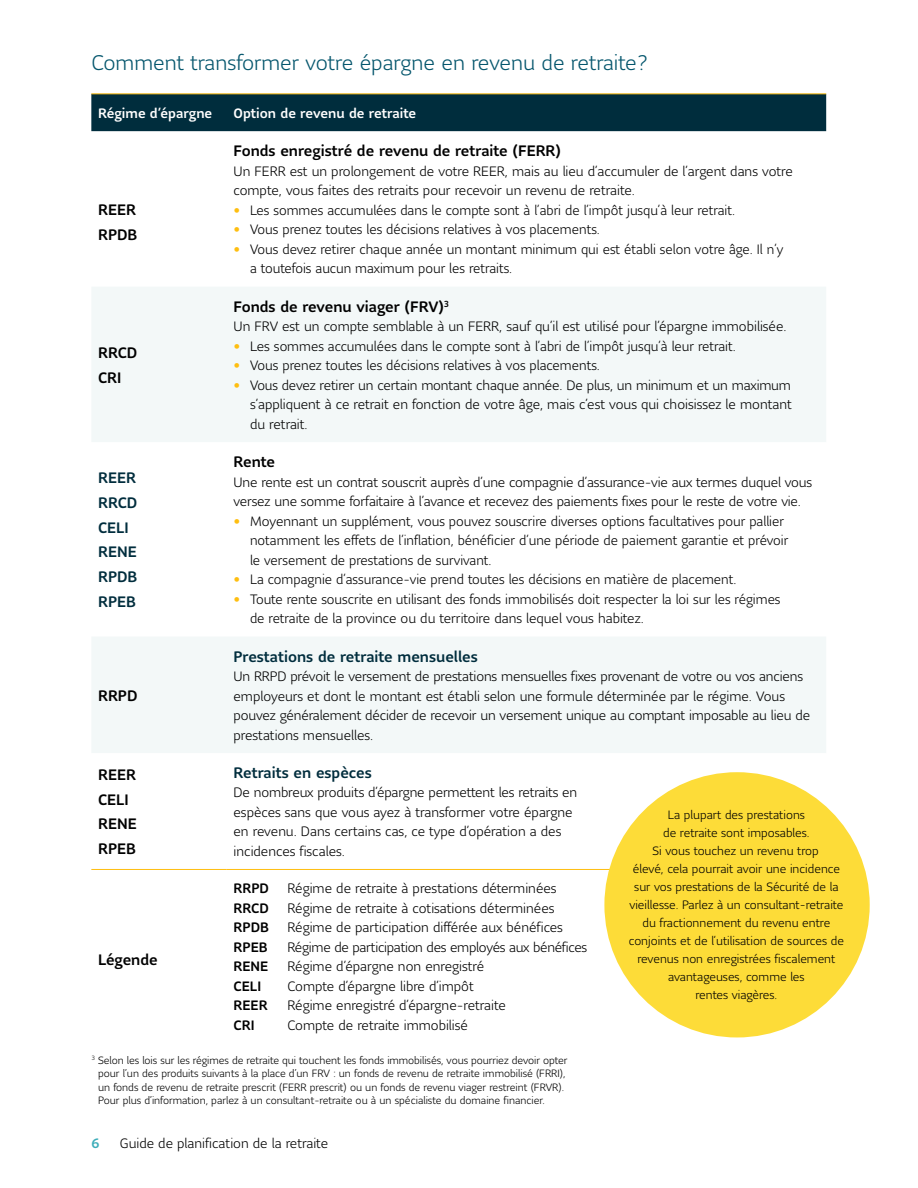
<style>
.page{position:relative;width:918px;height:1188px;background:#fff}
.page>*{position:absolute;margin:0;border:0;box-sizing:border-box;transform-origin:0 0}
.H2_-_Subhead{font:300 21px "Sun Life Sans";color:#05566d}
.H4_-_Subhead{font:500 15px "Sun Life Sans";color:#000}
.H4_-_Subhead-2{font:500 15px "Sun Life Sans";color:#002d3d}
.P_-_Body{font:300 13.5px/19.5px "Sun Life Sans";color:#000}
.P_-_Body-2{font:300 13.5px "Sun Life Sans";letter-spacing:-.02em;color:#000}
.H5_-_Table_Header{font:500 13.5px "Sun Life Sans";color:#fff}
.P_-_Body-3{font:500 13.5px "Sun Life Sans";color:#000}
.t1{font:500 13.5px "Sun Life Sans";color:#3dadb9}
.P_-_Body-4{font:300 12px/18px "Sun Life Sans";color:#000;text-align:center}
.P_-_Footnotes{font:300 10.5px/13.5px "Sun Life Sans";color:#000}
.s1{color:#febe10}
</style>
<div class="page">
<div style="left:91px;top:95px;width:735px;height:36px;background:#002d3d"></div>
<svg style="left:92px;top:287px;width:734px;height:466px;fill:#f3f8f8"></svg>
<hr style="left:91px;top:94px;width:136px;height:1px;background:#febe10">
<hr style="left:227px;top:94px;width:599px;height:1px;background:#febe10">
<hr style="left:91px;top:869px;width:136px;height:1px;background:#febe10">
<hr style="left:227px;top:869px;width:599px;height:1px;background:#febe10">
<div style="left:604px;top:772px;width:266px;height:265px;background:#fddc38;border-radius:50%"></div>
<h2 class="H2_-_Subhead" style="left:91px;top:49px;width:558px">Comment transformer votre épargne en revenu de retraite?</h2>
<h5 class="H5_-_Table_Header" style="left:98px;top:104px;width:116px">Régime d’épargne</h5>
<h5 class="H5_-_Table_Header" style="left:234px;top:104px;width:184px">Option de revenu de retraite</h5>
<h4 class="H4_-_Subhead" style="left:98px;top:199px;width:39px">REER</h4>
<h4 class="H4_-_Subhead" style="left:98px;top:224px;width:41px">RPDB</h4>
<h4 class="H4_-_Subhead" style="left:98px;top:342px;width:41px">RRCD</h4>
<h4 class="H4_-_Subhead" style="left:98px;top:367px;width:25px">CRI</h4>
<h4 class="H4_-_Subhead-2" style="left:98px;top:467px;width:39px">REER</h4>
<h4 class="H4_-_Subhead-2" style="left:98px;top:492px;width:41px">RRCD</h4>
<h4 class="H4_-_Subhead-2" style="left:98px;top:517px;width:32px">CELI</h4>
<h4 class="H4_-_Subhead-2" style="left:98px;top:542px;width:40px">RENE</h4>
<h4 class="H4_-_Subhead-2" style="left:98px;top:567px;width:41px">RPDB</h4>
<h4 class="H4_-_Subhead-2" style="left:98px;top:592px;width:39px">RPEB</h4>
<h4 class="H4_-_Subhead" style="left:98px;top:685px;width:41px">RRPD</h4>
<h4 class="H4_-_Subhead" style="left:234px;top:141px;width:329px">Fonds enregistré de revenu de retraite (FERR)</h4>
<p class="P_-_Body" style="left:234px;top:161px;width:561px">Un FERR est un prolongement de votre REER, mais au lieu d’accumuler de l’argent dans votre compte, vous faites des retraits pour recevoir un revenu de retraite.</p>
<p class="P_-_Body" style="left:234px;top:200px;width:503px"><span class="s1">•</span> Les sommes accumulées dans le compte sont à l’abri de l’impôt jusqu’à leur retrait.</p>
<p class="P_-_Body" style="left:234px;top:219px;width:368px"><span class="s1">•</span> Vous prenez toutes les décisions relatives à vos placements.</p>
<p class="P_-_Body" style="left:250px;top:239px;width:535px;text-indent:-16px"><span class="s1">•</span> Vous devez retirer chaque année un montant minimum qui est établi selon votre âge. Il n’y a toutefois aucun maximum pour les retraits.</p>
<h4 class="H4_-_Subhead" style="left:234px;top:296px;width:217px">Fonds de revenu viager (FRV)<sup>3</sup></h4>
<p class="P_-_Body" style="left:234px;top:316px;width:555px">Un FRV est un compte semblable à un FERR, sauf qu’il est utilisé pour l’épargne immobilisée.</p>
<p class="P_-_Body" style="left:234px;top:336px;width:504px"><span class="s1">•</span> Les sommes accumulées dans le compte sont à l’abri de l’impôt jusqu’à leur retrait.</p>
<p class="P_-_Body" style="left:234px;top:355px;width:368px"><span class="s1">•</span> Vous prenez toutes les décisions relatives à vos placements.</p>
<p class="P_-_Body" style="left:250px;top:375px;width:543px;text-align:justify;text-indent:-16px"><span class="s1">•</span> Vous devez retirer un certain montant chaque année. De plus, un minimum et un maximum s’appliquent à ce retrait en fonction de votre âge, mais c’est vous qui choisissez le montant du retrait.</p>
<h4 class="H4_-_Subhead" style="left:234px;top:452px;width:43px">Rente</h4>
<p class="P_-_Body" style="left:234px;top:472px;width:580px">Une rente est un contrat souscrit auprès d’une compagnie d’assurance‑vie aux termes duquel vous versez une somme forfaitaire à l’avance et recevez des paiements fixes pour le reste de votre vie.</p>
<p class="P_-_Body" style="left:250px;top:511px;width:540px;text-indent:-16px"><span class="s1">•</span> Moyennant un supplément, vous pouvez souscrire diverses options facultatives pour pallier notamment les effets de l’inflation, bénéficier d’une période de paiement garantie et prévoir le versement de prestations de survivant.</p>
<p class="P_-_Body" style="left:234px;top:569px;width:504px"><span class="s1">•</span> La compagnie d’assurance‑vie prend toutes les décisions en matière de placement.</p>
<p class="P_-_Body" style="left:250px;top:589px;width:532px;text-indent:-16px"><span class="s1">•</span> Toute rente souscrite en utilisant des fonds immobilisés doit respecter la loi sur les régimes de retraite de la province ou du territoire dans lequel vous habitez.</p>
<h4 class="H4_-_Subhead-2" style="left:234px;top:646px;width:246px">Prestations de retraite mensuelles</h4>
<p class="P_-_Body" style="left:234px;top:666px;width:578px">Un RRPD prévoit le versement de prestations mensuelles fixes provenant de votre ou vos anciens employeurs et dont le montant est établi selon une formule déterminée par le régime. Vous pouvez généralement décider de recevoir un versement unique au comptant imposable au lieu de prestations mensuelles.</p>
<h4 class="H4_-_Subhead" style="left:98px;top:764px;width:39px">REER</h4>
<h4 class="H4_-_Subhead" style="left:98px;top:789px;width:32px">CELI</h4>
<h4 class="H4_-_Subhead" style="left:98px;top:814px;width:40px">RENE</h4>
<h4 class="H4_-_Subhead" style="left:98px;top:839px;width:39px">RPEB</h4>
<h4 class="H4_-_Subhead-2" style="left:234px;top:762px;width:140px">Retraits en espèces</h4>
<p class="P_-_Body" style="left:234px;top:783px;width:345px">De nombreux produits d’épargne permettent les retraits en espèces sans que vous ayez à transformer votre épargne en revenu. Dans certains cas, ce type d’opération a des incidences fiscales.</p>
<p class="P_-_Body-3" style="left:234px;top:879px;width:37px">RRPD</p>
<p class="P_-_Body" style="left:288px;top:878px;width:271px">Régime de retraite à prestations déterminées</p>
<p class="P_-_Body-3" style="left:234px;top:899px;width:37px">RRCD</p>
<p class="P_-_Body" style="left:288px;top:898px;width:268px">Régime de retraite à cotisations déterminées</p>
<p class="P_-_Body-3" style="left:234px;top:918px;width:37px">RPDB</p>
<p class="P_-_Body" style="left:288px;top:917px;width:277px">Régime de participation différée aux bénéfices</p>
<p class="P_-_Body-3" style="left:234px;top:938px;width:36px">RPEB</p>
<p class="P_-_Body-2" style="left:288px;top:938px;width:301px">Régime de participation des employés aux bénéfices</p>
<p class="P_-_Body-3" style="left:234px;top:957px;width:36px">RENE</p>
<p class="P_-_Body" style="left:288px;top:956px;width:198px">Régime d’épargne non enregistré</p>
<p class="P_-_Body-3" style="left:234px;top:977px;width:29px">CELI</p>
<p class="P_-_Body" style="left:288px;top:976px;width:188px">Compte d’épargne libre d’impôt</p>
<p class="P_-_Body-3" style="left:234px;top:996px;width:36px">REER</p>
<p class="P_-_Body" style="left:288px;top:995px;width:220px">Régime enregistré d’épargne‑retraite</p>
<p class="P_-_Body-3" style="left:234px;top:1016px;width:23px">CRI</p>
<p class="P_-_Body" style="left:288px;top:1015px;width:182px">Compte de retraite immobilisé</p>
<p class="P_-_Footnotes" style="left:98px;top:1053px;width:471px;text-indent:-7px"><sup>3</sup> Selon les lois sur les régimes de retraite qui touchent les fonds immobilisés, vous pourriez devoir opter pour l’un des produits suivants à la place d’un FRV : un fonds de revenu de retraite immobilisé (FRRI), un fonds de revenu de retraite prescrit (FERR prescrit) ou un fonds de revenu viager restreint (FRVR).<br>Pour plus d’information, parlez à un consultant‑retraite ou à un spécialiste du domaine financier.</p>
<h4 class="H4_-_Subhead" style="left:98px;top:950px;width:61px">Légende</h4>
<p class="t1" style="left:91px;top:1134px;width:10px">6</p>
<p class="P_-_Body" style="left:120px;top:1133px;width:210px">Guide de planification de la retraite</p>
<p class="P_-_Body-4" style="left:629px;top:806px;width:217px">La plupart des prestations<br>de retraite sont imposables.<br>Si vous touchez un revenu trop<br>élevé, cela pourrait avoir une incidence sur vos prestations de la Sécurité de la vieillesse. Parlez à un consultant‑retraite du fractionnement du revenu entre conjoints et de l’utilisation de sources de revenus non enregistrées fiscalement avantageuses, comme les<br>rentes viagères.</p>
</div>
